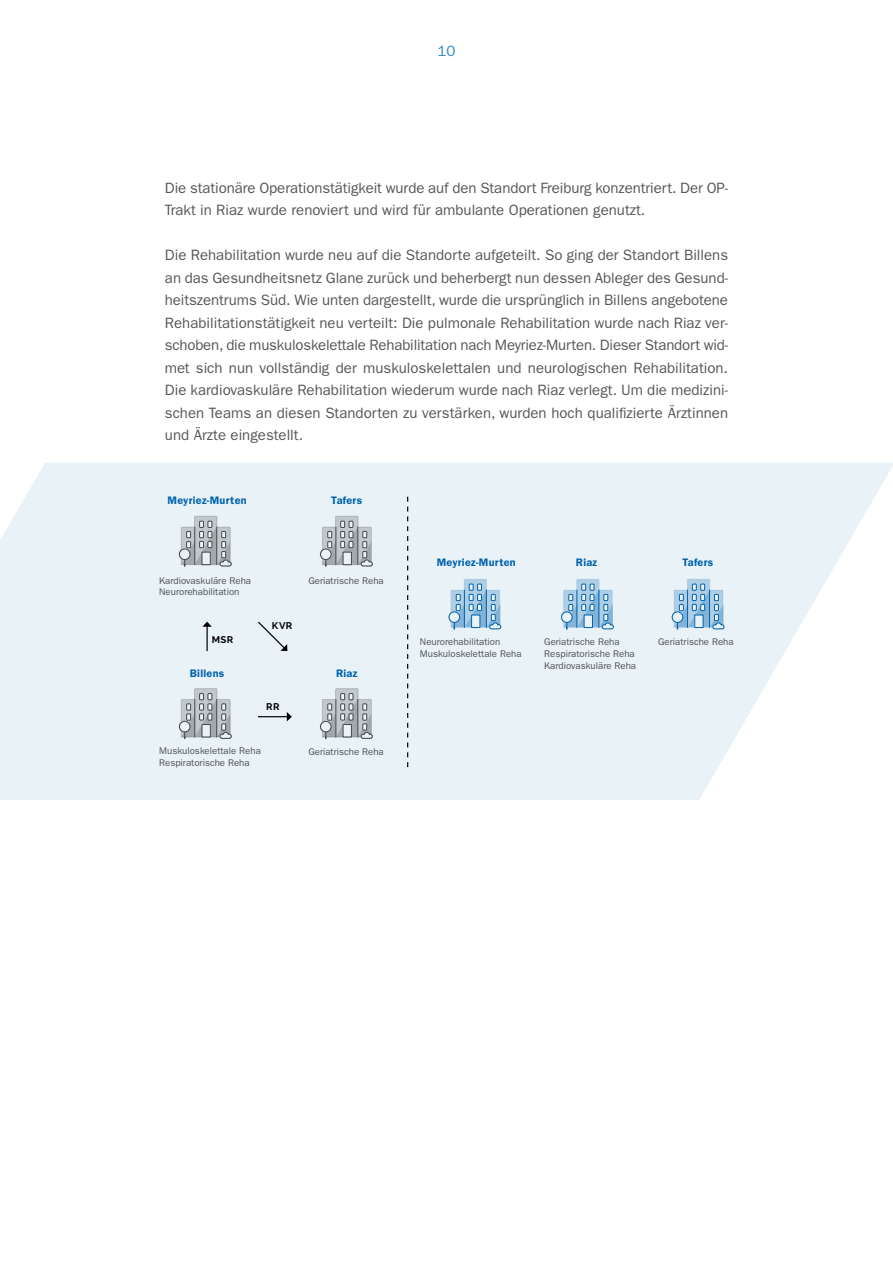
<style>
.page{position:relative;width:893px;height:1263px;background:#fff}
.page>*{position:absolute;margin:0;border:0;box-sizing:border-box;transform-origin:0 0}
.t1{font:15px/22.5px "ITC Franklin Gothic Std";color:#575756}
.t2{font:15px "ITC Franklin Gothic Std";color:#3387c3}
.t3{font:600 10.95px "ITC Franklin Gothic Std";letter-spacing:.025em;color:#0069b4}
.t4{font:9.6px/11.6px "ITC Franklin Gothic Std";color:#575756}
.t5{font:700 9.6px "Raleway";letter-spacing:.04em;color:#000}
</style>
<div class="page">
<svg style="left:0;top:463px;width:893px;height:337px;background:#ebf3f7"></svg>
<svg style="left:179px;top:516px;width:53px;height:51px;background:#b4bbbf"></svg>
<svg style="left:179px;top:688px;width:53px;height:51px;background:#b4bbbf"></svg>
<svg style="left:320px;top:516px;width:53px;height:51px;background:#b4bbbf"></svg>
<svg style="left:320px;top:688px;width:53px;height:51px;background:#b4bbbf"></svg>
<svg style="left:448px;top:579px;width:54px;height:51px;background:#a2c6e0"></svg>
<svg style="left:561px;top:579px;width:53px;height:51px;background:#a0c5df"></svg>
<svg style="left:671px;top:579px;width:54px;height:51px;background:#a2c6e0"></svg>
<svg style="left:407px;top:497px;width:1px;height:270px"></svg>
<svg style="left:257px;top:620px;width:30px;height:31px"></svg>
<hr style="left:206px;top:626px;width:2px;height:25px;background:#000">
<svg style="left:202px;top:622px;width:10px;height:5px"></svg>
<svg style="left:258px;top:712px;width:34px;height:9px"></svg>
<p class="t2" style="left:437px;top:42px;width:19px">10</p>
<p class="t1" style="left:165px;top:176px;width:565px">Die stationäre Operationstätigkeit wurde auf den Standort Freiburg konzentriert. Der OP-<br>Trakt in Riaz wurde renoviert und wird für ambulante Operationen genutzt.</p>
<p class="t1" style="left:165px;top:244px;width:565px;text-align:justify">Die Rehabilitation wurde neu auf die Standorte aufgeteilt. So ging der Standort Billens an das Gesundheitsnetz Glane zurück und beherbergt nun dessen Ableger des Gesund&shy;heitszentrums Süd. Wie unten dargestellt, wurde die ursprünglich in Billens angebotene Rehabilitationstätigkeit neu verteilt: Die pulmonale Rehabilitation wurde nach Riaz ver&shy;schoben, die muskuloskelettale Rehabilitation nach Meyriez-Murten. Dieser Standort wid&shy;met sich nun vollständig der muskuloskelettalen und neurologischen Rehabilitation.<br>Die kardiovaskuläre Rehabilitation wiederum wurde nach Riaz verlegt. Um die medizini&shy;schen Teams an diesen Standorten zu verstärken, wurden hoch qualifizierte Ärztinnen und Ärzte eingestellt.</p>
<p class="t3" style="left:168px;top:494px;width:81px">Meyriez-Murten</p>
<p class="t3" style="left:331px;top:494px;width:32px">Tafers</p>
<p class="t3" style="left:437px;top:556px;width:81px">Meyriez-Murten</p>
<p class="t3" style="left:576px;top:556px;width:23px">Riaz</p>
<p class="t3" style="left:682px;top:556px;width:32px">Tafers</p>
<p class="t4" style="left:159px;top:575px;width:93px">Kardiovaskuläre Reha<br>Neurorehabilitation</p>
<p class="t4" style="left:308px;top:575px;width:77px">Geriatrische Reha</p>
<p class="t5" style="left:272px;top:620px;width:22px">KVR</p>
<p class="t5" style="left:212px;top:634px;width:23px">MSR</p>
<p class="t3" style="left:190px;top:666px;width:36px">Billens</p>
<p class="t3" style="left:336px;top:666px;width:23px">Riaz</p>
<p class="t4" style="left:420px;top:636px;width:103px">Neurorehabilitation<br>Muskuloskelettale Reha</p>
<p class="t4" style="left:544px;top:636px;width:93px">Geriatrische Reha<br>Respiratorische Reha<br>Kardiovaskuläre Reha</p>
<p class="t4" style="left:658px;top:636px;width:77px">Geriatrische Reha</p>
<p class="t5" style="left:266px;top:701px;width:15px">RR</p>
<p class="t4" style="left:159px;top:745px;width:103px">Muskuloskelettale Reha<br>Respiratorische Reha</p>
<p class="t4" style="left:308px;top:746px;width:77px">Geriatrische Reha</p>
</div>
